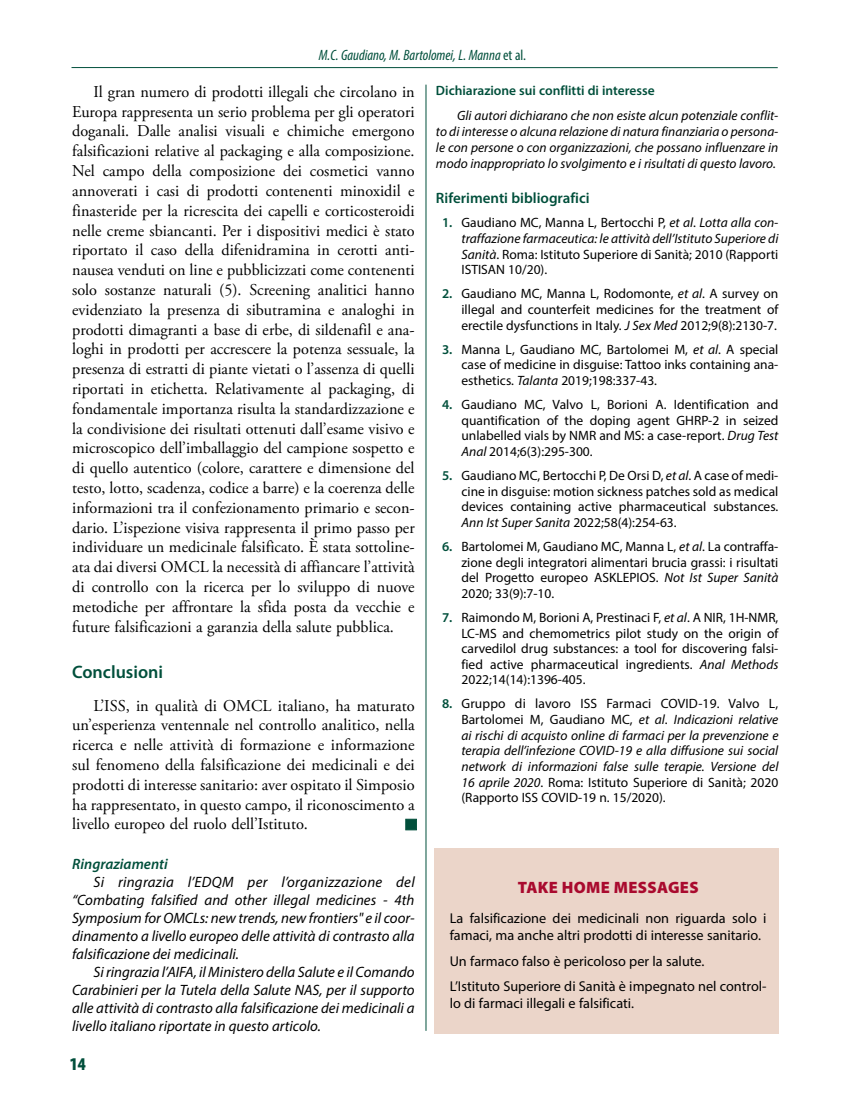
<style>
.page{position:relative;width:851px;height:1106px;background:#fff}
.page>*{position:absolute;margin:0;border:0;box-sizing:border-box;transform-origin:0 0}
.t1{font:600 18px "Myriad Pro";color:#014f3b}
.t2{font:900 condensed 18px "Myriad Pro";color:#014f3b}
.t3{font:16.5px/19.8px "Adobe Garamond Pro";color:#000;text-align:justify}
.t4{font:900 16.5px "Myriad Pro";letter-spacing:.02em;color:#a90a2e}
.t5{font:italic 15px/18px "Myriad Pro";color:#000;text-align:justify}
.t6{font:italic condensed 15px "Myriad Pro";color:#014f3b}
.t7{font:600 15px "Myriad Pro";color:#014f3b}
.t8{font:italic 600 15px "Myriad Pro";color:#014f3b}
.t9{font:14.25px/17.1px "Myriad Pro";color:#000}
.t10{font:13.5px/15.6px "Myriad Pro";color:#000;text-align:justify}
.t11{font:italic 13.5px/15.6px "Myriad Pro";color:#000;text-align:justify}
.t12{font:600 13.5px "Myriad Pro";color:#014f3b}
.s1{font-style:normal}
.s2{font-weight:600;color:#014f3b}
.s3{font-style:italic}
.s4{font-weight:600;font-style:normal;color:#014f3b}
</style>
<div class="page">
<hr style="left:425px;top:85px;width:1px;height:945px;background:#014f3b">
<div style="left:434px;top:848px;width:344px;height:185px;background:#ebd5c9"></div>
<hr style="left:71px;top:67px;width:706px;height:1px;background:#014f3b">
<div style="left:405px;top:819px;width:11px;height:11px;background:#014f3b;border:1px solid #014f3b"></div>
<p class="t6" style="left:318px;top:46px;width:209px">M.C. Gaudiano, M. Bartolomei, L. Manna <span class="s1">et al.</span></p>
<p class="t3" style="left:72px;top:82px;width:344px;text-indent:21px">Il gran numero di prodotti illegali che circolano in Europa rappresenta un serio problema per gli operatori doganali. Dalle analisi visuali e chimiche emergono falsificazioni relative al packaging e alla composizione.<br>Nel campo della composizione dei cosmetici vanno annoverati i casi di prodotti contenenti minoxidil e finasteride per la ricrescita dei capelli e corticosteroidi nelle creme sbiancanti. Per i dispositivi medici è stato riportato il caso della difenidramina in cerotti anti&shy;nausea venduti on line e pubblicizzati come contenenti solo sostanze naturali (5). Screening analitici hanno evidenziato la presenza di sibutramina e analoghi in prodotti dimagranti a base di erbe, di sildenafil e ana&shy;loghi in prodotti per accrescere la potenza sessuale, la presenza di estratti di piante vietati o l’assenza di quelli riportati in etichetta. Relativamente al packaging, di fondamentale importanza risulta la standardizzazione e la condivisione dei risultati ottenuti dall’esame visivo e microscopico dell’imballaggio del campione sospetto e di quello autentico (colore, carattere e dimensione del testo, lotto, scadenza, codice a barre) e la coerenza delle informazioni tra il confezionamento primario e secon&shy;dario. L’ispezione visiva rappresenta il primo passo per individuare un medicinale falsificato. È stata sottoline&shy;ata dai diversi OMCL la necessità di affiancare l’attività di controllo con la ricerca per lo sviluppo di nuove metodiche per affrontare la sfida posta da vecchie e future falsificazioni a garanzia della salute pubblica.</p>
<p class="t1" style="left:72px;top:660px;width:92px">Conclusioni</p>
<p class="t3" style="left:72px;top:696px;width:344px;text-indent:21px">L’ISS, in qualità di OMCL italiano, ha maturato un’esperienza ventennale nel controllo analitico, nella ricerca e nelle attività di formazione e informazione sul fenomeno della falsificazione dei medicinali e dei prodotti di interesse sanitario: aver ospitato il Simposio ha rappresentato, in questo campo, il riconoscimento a livello europeo del ruolo dell’Istituto.</p>
<p class="t8" style="left:72px;top:854px;width:97px">Ringraziamenti</p>
<p class="t5" style="left:72px;top:872px;width:344px;text-indent:21px">Si ringrazia l’EDQM per l’organizzazione del “Combating falsified and other illegal medicines - 4th Symposium for OMCLs: new trends, new frontiers" e il coor&shy;dinamento a livello europeo delle attività di contrasto alla falsificazione dei medicinali.</p>
<p class="t5" style="left:72px;top:962px;width:344px;text-indent:21px">Si ringrazia l’AIFA, il Ministero della Salute e il Comando Carabinieri per la Tutela della Salute NAS, per il supporto alle attività di contrasto alla falsificazione dei medicinali a livello italiano riportate in questo articolo.</p>
<p class="t2" style="left:70px;top:1053px;width:17px">14</p>
<p class="t12" style="left:436px;top:82px;width:220px">Dichiarazione sui conflitti di interesse</p>
<p class="t11" style="left:436px;top:107px;width:344px;line-height:16.2px;text-indent:21px">Gli autori dichiarano che non esiste alcun potenziale conflit&shy;to di interesse o alcuna relazione di natura finanziaria o persona&shy;le con persone o con organizzazioni, che possano influenzare in modo inappropriato lo svolgimento e i risultati di questo lavoro.</p>
<p class="t7" style="left:436px;top:189px;width:155px">Riferimenti bibliografici</p>
<p class="t10" style="left:461px;top:215px;width:318px;text-indent:-19px"><span class="s2">1.</span> Gaudiano MC, Manna L, Bertocchi P, <span class="s3">et al</span>. <span class="s3">Lotta alla con&shy;traffazione farmaceutica: le attività dell’Istituto Superiore di Sanità</span>. Roma: Istituto Superiore di Sanità; 2010 (Rapporti ISTISAN 10/20).</p>
<p class="t10" style="left:461px;top:286px;width:318px;text-indent:-19px"><span class="s2">2.</span> Gaudiano MC, Manna L, Rodomonte, <span class="s3">et al</span>. A survey on illegal and counterfeit medicines for the treatment of erectile dysfunctions in Italy. <span class="s3">J Sex Med</span> 2012;9(8):2130-7.</p>
<p class="t10" style="left:461px;top:341px;width:318px;text-indent:-19px"><span class="s2">3.</span> Manna L, Gaudiano MC, Bartolomei M, <span class="s3">et al</span>. A special case of medicine in disguise: Tattoo inks containing ana&shy;esthetics. <span class="s3">Talanta</span> 2019;198:337-43.</p>
<p class="t10" style="left:461px;top:396px;width:318px;text-indent:-19px"><span class="s2">4.</span> Gaudiano MC, Valvo L, Borioni A. Identification and quantification of the doping agent GHRP-2 in seized unlabelled vials by NMR and MS: a case-report. <span class="s3">Drug Test Anal</span> 2014;6(3):295-300.</p>
<p class="t10" style="left:461px;top:467px;width:318px;text-indent:-19px"><span class="s2">5.</span> Gaudiano MC, Bertocchi P, De Orsi D, <span class="s3">et al</span>. A case of medi&shy;cine in disguise: motion sickness patches sold as medical devices containing active pharmaceutical substances.<br><span class="s3">Ann Ist Super Sanita</span> 2022;58(4):254-63.</p>
<p class="t10" style="left:461px;top:538px;width:318px;text-indent:-19px"><span class="s2">6.</span> Bartolomei M, Gaudiano MC, Manna L, <span class="s3">et al</span>. La contraffa&shy;zione degli integratori alimentari brucia grassi: i risultati del Progetto europeo ASKLEPIOS. <span class="s3">Not Ist Super Sanità </span>2020; 33(9):7-10.</p>
<p class="t10" style="left:461px;top:609px;width:318px;text-indent:-19px"><span class="s2">7.</span> Raimondo M, Borioni A, Prestinaci F, <span class="s3">et al</span>. A NIR, 1H-NMR, LC-MS and chemometrics pilot study on the origin of carvedilol drug substances: a tool for discovering falsi&shy;fied active pharmaceutical ingredients. <span class="s3">Anal Methods </span>2022;14(14):1396-405.</p>
<p class="t11" style="left:461px;top:696px;width:318px;text-indent:-19px"><span class="s4">8.</span> <span class="s1">Gruppo di lavoro ISS Farmaci COVID-19. Valvo L, Bartolomei M, Gaudiano MC,</span> et al<span class="s1">.</span> Indicazioni relative ai rischi di acquisto online di farmaci per la prevenzione e terapia dell’infezione COVID-19 e alla diffusione sui social network di informazioni false sulle terapie. Versione del 16 aprile 2020<span class="s1">. Roma: Istituto Superiore di Sanità; 2020 (Rapporto ISS COVID-19 n. 15/2020).</span></p>
<p class="t4" style="left:517px;top:878px;width:182px">TAKE HOME MESSAGES</p>
<p class="t9" style="left:449px;top:909px;width:318px">La falsificazione dei medicinali non riguarda solo i famaci, ma anche altri prodotti di interesse sanitario.</p>
<p class="t9" style="left:449px;top:947px;width:318px;line-height:25.7px">Un farmaco falso è pericoloso per la salute.<br>L’Istituto Superiore di Sanità è impegnato nel control-</p>
<p class="t9" style="left:449px;top:994px;width:186px">lo di farmaci illegali e falsificati.</p>
</div>
